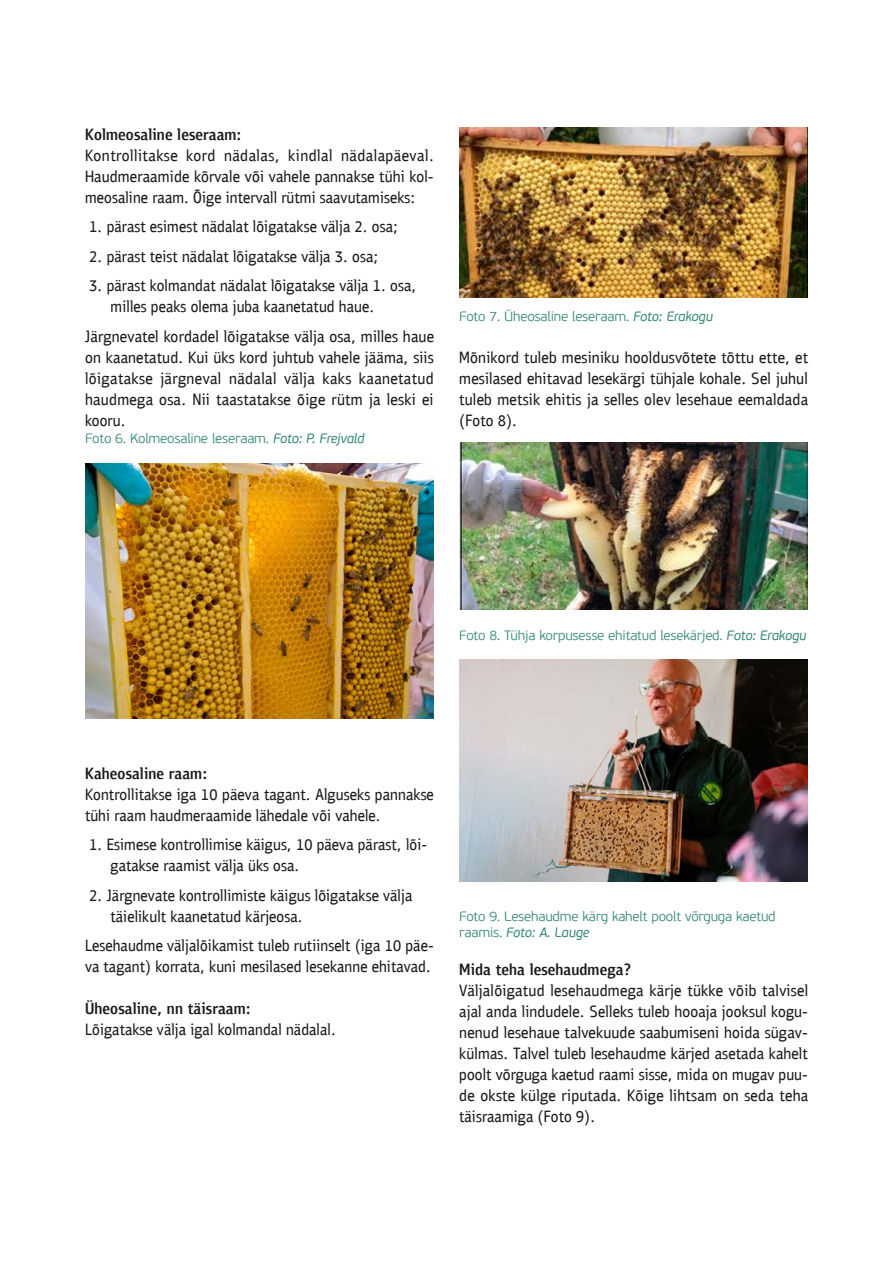
<style>
.page{position:relative;width:893px;height:1263px;background:#fff}
.page>*{position:absolute;margin:0;border:0;box-sizing:border-box;transform-origin:0 0}
.t1{font:16.5px "PF Bulletin Sans Pro";color:#1a1a18}
.t2{font:500 16.5px "PF Bulletin Sans Pro";color:#1a1a18}
.t3{font:300 13.5px/16.5px "PF Beau Sans Pro";letter-spacing:-.015em;color:#398b78}
.s1{font-weight:400;font-style:italic}
</style>
<div class="page">
<img style="left:85px;top:463px;width:349px;height:256px">
<img style="left:459px;top:128px;width:349px;height:170px">
<img style="left:459px;top:442px;width:349px;height:167px">
<img style="left:459px;top:660px;width:349px;height:222px">
<p class="t2" style="left:94px;top:125px;width:103px">□● □▲●■ ●▲</p>
<p class="t1" style="left:94px;top:146px;width:78px">□■▼ □●● ▼ ▲</p>
<p class="t1" style="left:300px;top:146px;width:50px">■●● ■</p>
<p class="t1" style="left:374px;top:146px;width:56px">● ❖●</p>
<p class="t1" style="left:214px;top:167px;width:63px">❖ ● ❖ ❖</p>
<p class="t1" style="left:299px;top:167px;width:95px">● ■■ ▲ ▼✓</p>
<p class="t1" style="left:104px;top:188px;width:38px">□▲ ●■</p>
<p class="t1" style="left:230px;top:188px;width:132px">■▼ ❖ ●● ✓▼ ▲ ❖◆▼</p>
<p class="t1" style="left:134px;top:217px;width:30px">▲▼ ▲</p>
<p class="t1" style="left:186px;top:217px;width:25px">▲▼ ■</p>
<p class="t1" style="left:232px;top:217px;width:25px">● ▼ ●</p>
<p class="t1" style="left:284px;top:217px;width:57px">▼ ▲ ❖●</p>
<p class="t1" style="left:134px;top:247px;width:57px">▲▼ ▼ ▲▼ ■</p>
<p class="t1" style="left:213px;top:247px;width:25px">● ▼ ●</p>
<p class="t1" style="left:264px;top:247px;width:103px">▼ ▲ ❖● ✓ □▲</p>
<p class="t1" style="left:89px;top:276px;width:140px">✓ ▲▼ □● ■ ▼ ■</p>
<p class="t1" style="left:251px;top:276px;width:25px">● ▼ ●</p>
<p class="t1" style="left:302px;top:276px;width:57px">▼ ▲ ❖●</p>
<p class="t1" style="left:126px;top:297px;width:22px">●● ▲</p>
<p class="t1" style="left:181px;top:297px;width:23px">▲ □●</p>
<p class="t1" style="left:286px;top:297px;width:43px">■▼▼◆</p>
<p class="t1" style="left:112px;top:327px;width:68px">■❖▼● □</p>
<p class="t1" style="left:256px;top:327px;width:89px">▼ ▲ ❖● □▲</p>
<p class="t1" style="left:377px;top:327px;width:51px">●● ▲ ◆</p>
<p class="t1" style="left:128px;top:348px;width:43px">■▼▼◆</p>
<p class="t1" style="left:197px;top:348px;width:59px">◆ ✓ ▲ □</p>
<p class="t1" style="left:277px;top:348px;width:51px">◆ ▼◆ ❖</p>
<p class="t1" style="left:349px;top:348px;width:5px">●</p>
<p class="t1" style="left:85px;top:369px;width:61px">● ▼▲</p>
<p class="t1" style="left:187px;top:369px;width:52px">■❖● ■</p>
<p class="t1" style="left:261px;top:369px;width:43px">●● ❖●</p>
<p class="t1" style="left:345px;top:369px;width:81px">▲ ■▼▼◆</p>
<p class="t1" style="left:216px;top:390px;width:69px">▼ ▲▼▼ ▲</p>
<p class="t1" style="left:92px;top:411px;width:30px">□□ ◆</p>
<p class="t3" style="left:85px;top:430px;width:281px">Foto 6. Kolmeosaline leseraam. <span class="s1">Foto: P. Frejvald</span></p>
<p class="t3" style="left:459px;top:308px;width:255px">Foto 7. Üheosaline leseraam. <span class="s1">Foto: Erakogu</span></p>
<p class="t1" style="left:478px;top:347px;width:65px">■ □ ▼◆●</p>
<p class="t1" style="left:582px;top:347px;width:197px">▲ ■ ◆ □□● ◆▲❖ ▼ ▼ ▼ ▼▼◆ ▼▼</p>
<p class="t1" style="left:479px;top:368px;width:29px">▲●▲</p>
<p class="t1" style="left:650px;top:368px;width:85px">▼✓ ● □●</p>
<p class="t1" style="left:768px;top:368px;width:42px">● ◆ ◆●</p>
<p class="t1" style="left:459px;top:389px;width:19px">▼◆●</p>
<p class="t1" style="left:604px;top:389px;width:91px">▲●●▲ □●❖ ●▲</p>
<p class="t1" style="left:773px;top:389px;width:5px">●</p>
<p class="t1" style="left:473px;top:410px;width:22px">□▼□</p>
<p class="t3" style="left:459px;top:627px;width:349px">Foto 8. Tühja korpusesse ehitatud lesekärjed. <span class="s1">Foto: Erakogu</span></p>
<p class="t2" style="left:118px;top:763px;width:40px">□▲ ●■</p>
<p class="t1" style="left:93px;top:784px;width:73px">□■▼ □●● ▼ ▲</p>
<p class="t1" style="left:292px;top:784px;width:135px">■▼ ● ◆▲ ▲ ■■ ▲</p>
<p class="t1" style="left:256px;top:805px;width:88px">● ● ❖ ❖</p>
<p class="t1" style="left:365px;top:805px;width:5px">●</p>
<p class="t1" style="left:114px;top:835px;width:122px">▲ ▲ □■▼ □●● ▲</p>
<p class="t1" style="left:339px;top:835px;width:72px">❖ ▲▼ ●</p>
<p class="t1" style="left:199px;top:856px;width:89px">▲▼ ❖ ● ✓ ▲ □▲</p>
<p class="t1" style="left:133px;top:885px;width:127px">■ ❖ ▼ □■▼ □●● ▲▼</p>
<p class="t1" style="left:297px;top:885px;width:23px">◆▲ ●</p>
<p class="t1" style="left:346px;top:885px;width:57px">▼ ▲ ❖●</p>
<p class="t1" style="left:111px;top:906px;width:57px">▼ ● ◆●▼</p>
<p class="t1" style="left:192px;top:906px;width:43px">■▼▼◆</p>
<p class="t1" style="left:167px;top:936px;width:34px">❖●●</p>
<p class="t1" style="left:242px;top:936px;width:34px">▲▼ ▼◆●</p>
<p class="t1" style="left:299px;top:936px;width:53px">◆▼ ■▲ ●▼</p>
<p class="t1" style="left:132px;top:957px;width:62px">■▼ □ ▼</p>
<p class="t1" style="left:260px;top:957px;width:64px">▲●▲ ●▲</p>
<p class="t2" style="left:110px;top:999px;width:103px">□▲ ●■ ■■ ▼ ▲</p>
<p class="t1" style="left:120px;top:1020px;width:57px">▼ ▲ ❖●</p>
<p class="t1" style="left:210px;top:1020px;width:85px">● □● ■● ■</p>
<p class="t3" style="left:459px;top:908px;width:318px">Foto 9. Lesehaudme kärg kahelt poolt võrguga kaetud raamis. <span class="s1">Foto: A. Lauge</span></p>
<p class="t2" style="left:496px;top:959px;width:53px">▼ ● ▲</p>
<p class="t1" style="left:523px;top:980px;width:46px">▼◆ ● ▲</p>
<p class="t1" style="left:729px;top:980px;width:81px">❖ ▼●❖▲●</p>
<p class="t1" style="left:478px;top:1001px;width:96px">● ■ ●■◆ ●</p>
<p class="t1" style="left:605px;top:1001px;width:51px">●● ▲ ▼◆●</p>
<p class="t1" style="left:726px;top:1001px;width:78px">□□ ▲◆● □ ◆</p>
<p class="t1" style="left:459px;top:1022px;width:63px">■■◆ ●▲</p>
<p class="t1" style="left:544px;top:1022px;width:103px">◆ ▼ ●❖ ◆◆ ▲</p>
<p class="t1" style="left:669px;top:1022px;width:72px">◆ ▲■ □</p>
<p class="t1" style="left:765px;top:1022px;width:39px">▲✓ ❖</p>
<p class="t1" style="left:466px;top:1043px;width:38px">✓● ▲</p>
<p class="t1" style="left:528px;top:1043px;width:81px">●❖ ● ▼◆● ● ▲</p>
<p class="t1" style="left:467px;top:1064px;width:37px">□□●▼ ❖</p>
<p class="t1" style="left:639px;top:1064px;width:23px">▲▲▲</p>
<p class="t1" style="left:712px;top:1064px;width:91px">□■ ◆ ❖ ◆◆</p>
<p class="t1" style="left:480px;top:1085px;width:29px">□ ▲▼</p>
<p class="t1" style="left:669px;top:1085px;width:29px">● ▼▲</p>
<p class="t1" style="left:723px;top:1085px;width:29px">□■ ▲</p>
<p class="t1" style="left:551px;top:1106px;width:22px">□▼□</p>
</div>
